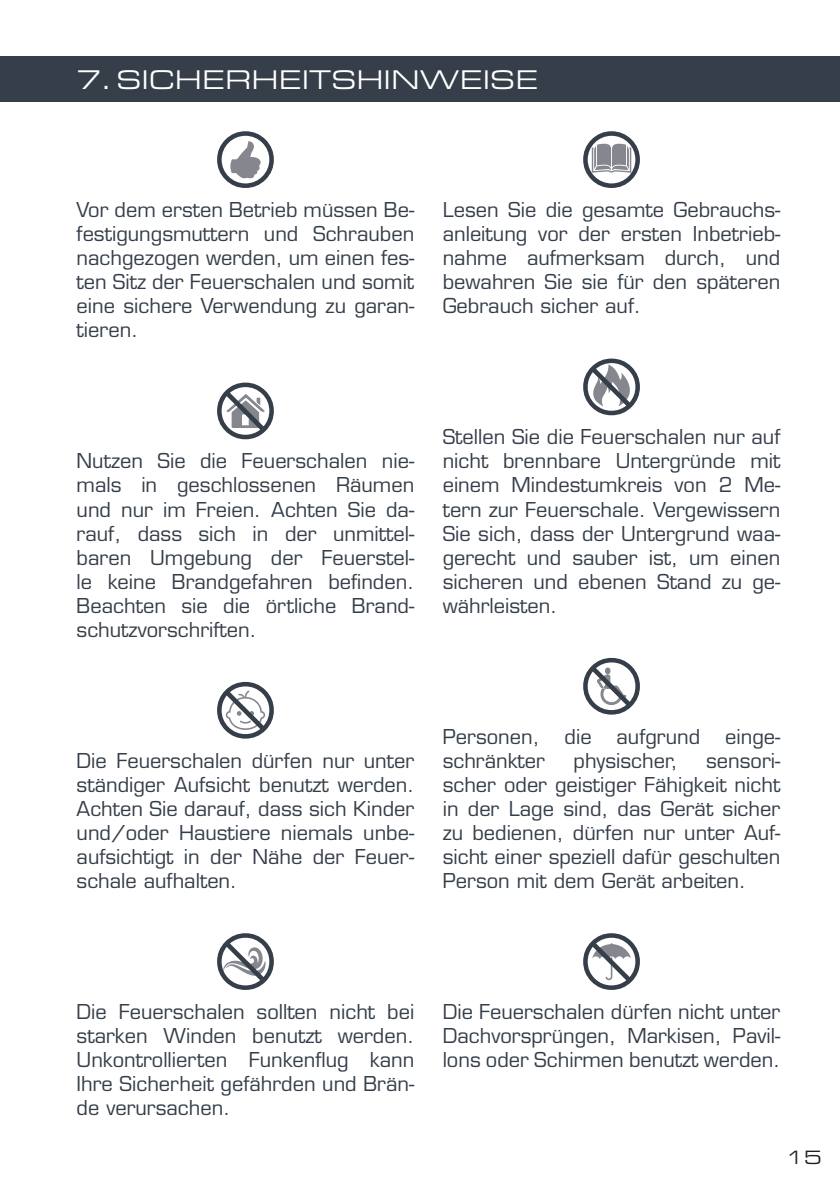
<style>
.page{position:relative;width:840px;height:1191px;background:#fff}
.page>*{position:absolute;margin:0;border:0;box-sizing:border-box;transform-origin:0 0}
.t1{font:28px "Eurostile Ext";color:#fff}
.t2{font:20px/24px "Eurostile LT Std";color:#353e49;text-align:justify}
.t3{font:20px "Eurostile Ext";color:#231f20}
</style>
<div class="page">
<div style="left:0;top:57px;width:839px;height:45px;background:#353e49"></div>
<svg style="left:583px;top:358px;width:56px;height:57px"></svg>
<svg style="left:583px;top:933px;width:56px;height:57px"></svg>
<svg style="left:217px;top:382px;width:57px;height:57px"></svg>
<svg style="left:583px;top:131px;width:56px;height:57px"></svg>
<svg style="left:217px;top:131px;width:57px;height:57px"></svg>
<svg style="left:217px;top:682px;width:57px;height:56px"></svg>
<svg style="left:583px;top:658px;width:56px;height:56px"></svg>
<svg style="left:217px;top:933px;width:57px;height:57px"></svg>
<h1 class="t1" style="left:77px;top:61px;width:463px">7. SICHERHEITSHINWEISE</h1>
<p class="t2" style="left:77px;top:198px;width:339px">Vor dem ersten Betrieb müssen Be&shy;festigungsmuttern und Schrauben nachgezogen werden, um einen fes&shy;ten Sitz der Feuerschalen und somit eine sichere Verwendung zu garan&shy;tieren.</p>
<p class="t2" style="left:442px;top:198px;width:339px">Lesen Sie die gesamte Gebrauchs&shy;anleitung vor der ersten Inbetrieb&shy;nahme aufmerksam durch, und bewahren Sie sie für den späteren Gebrauch sicher auf.</p>
<p class="t2" style="left:77px;top:449px;width:339px">Nutzen Sie die Feuerschalen nie&shy;mals in geschlossenen Räumen und nur im Freien. Achten Sie da&shy;rauf, dass sich in der unmittel&shy;baren Umgebung der Feuerstel&shy;le keine Brandgefahren befinden.<br>Beachten sie die örtliche Brand&shy;schutzvorschriften.</p>
<p class="t2" style="left:442px;top:425px;width:339px">Stellen Sie die Feuerschalen nur auf nicht brennbare Untergründe mit einem Mindestumkreis von 2 Me&shy;tern zur Feuerschale. Vergewissern Sie sich, dass der Untergrund waa&shy;gerecht und sauber ist, um einen sicheren und ebenen Stand zu ge&shy;währleisten.</p>
<p class="t2" style="left:77px;top:748px;width:339px">Die Feuerschalen dürfen nur unter ständiger Aufsicht benutzt werden.<br>Achten Sie darauf, dass sich Kinder und/oder Haustiere niemals unbe&shy;aufsichtigt in der Nähe der Feuer&shy;schale aufhalten.</p>
<p class="t2" style="left:442px;top:724px;width:339px">Personen, die aufgrund einge&shy;schränkter</p>
<p class="t2" style="left:442px;top:748px;width:339px;text-indent:263px">sensori&shy;scher oder geistiger Fähigkeit nicht in der Lage sind, das Gerät sicher zu bedienen, dürfen nur unter Auf&shy;sicht einer speziell dafür geschulten Person mit dem Gerät arbeiten.</p>
<p class="t2" style="left:573px;top:748px;width:106px">physischer,</p>
<p class="t2" style="left:77px;top:1000px;width:339px">Die Feuerschalen sollten nicht bei starken Winden benutzt werden.<br>Unkontrollierten Funkenflug kann Ihre Sicherheit gefährden und Brän&shy;de verursachen.</p>
<p class="t2" style="left:442px;top:1000px;width:339px">Die Feuerschalen dürfen nicht unter Dachvorsprüngen, Markisen, Pavil&shy;lons oder Schirmen benutzt werden.</p>
<p class="t3" style="left:785px;top:1143px;width:38px">15</p>
</div>
